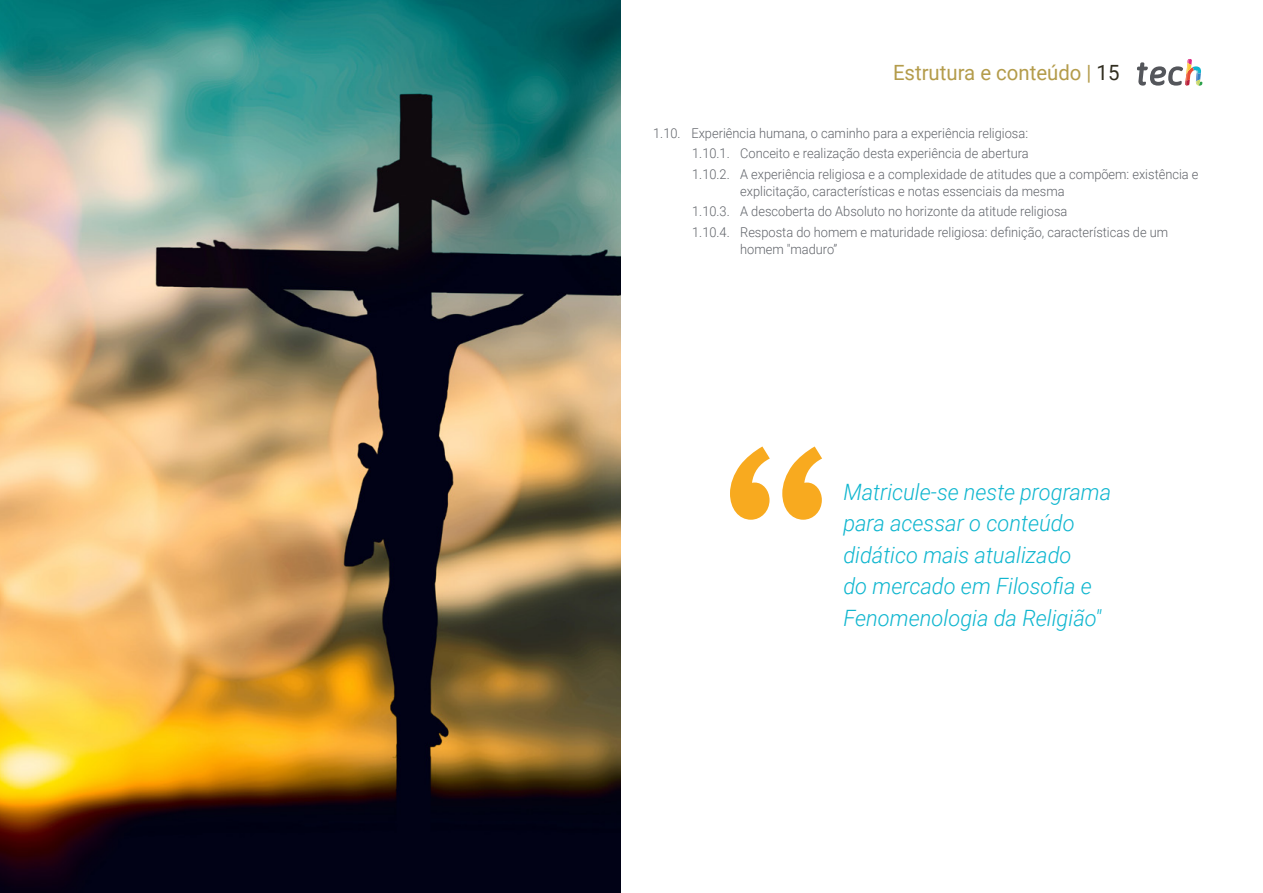
<style>
.page{position:relative;width:1263px;height:893px;background:#fff}
.page>*{position:absolute;margin:0;border:0;box-sizing:border-box;transform-origin:0 0}
.t1{font:italic 300 22.5px/31.5px "Roboto";color:#0fb6cf}
.t2{font:21px "Roboto";color:#b49c4b}
.t3{font:300 13.5px/20.7px "Roboto";color:#61646a;scale:.95 1}
.s1{color:#312e20}
</style>
<div class="page">
<img style="left:0;top:0;width:621px;height:893px">
<svg style="left:730px;top:446px;width:92px;height:74px"></svg>
<svg style="left:1137px;top:59px;width:65px;height:27px"></svg>
<h2 class="t2" style="left:893px;top:57px;width:228px">Estrutura e conteúdo | <span class="s1">15</span></h2>
<p class="t3" style="left:692px;top:122px;width:534px;text-indent:-39px">1.10. Experiência humana, o caminho para a experiência religiosa:<br>1.10.1. Conceito e realização desta experiência de abertura<br>1.10.2. A experiência religiosa e a complexidade de atitudes que a compõem: existência e</p>
<p class="t3" style="left:692px;top:180px;width:503px;text-indent:48px">explicitação, características e notas essenciais da mesma<br>1.10.3. A descoberta do Absoluto no horizonte da atitude religiosa<br>1.10.4. Resposta do homem e maturidade religiosa: definição, características de um</p>
<p class="t3" style="left:740px;top:238px;width:104px">homem "maduro”</p>
<h1 class="t1" style="left:843px;top:475px;width:269px">Matricule-se neste programa para acessar o conteúdo didático mais atualizado<br>do mercado em Filosofia e<br>Fenomenologia da Religião"</h1>
</div>
